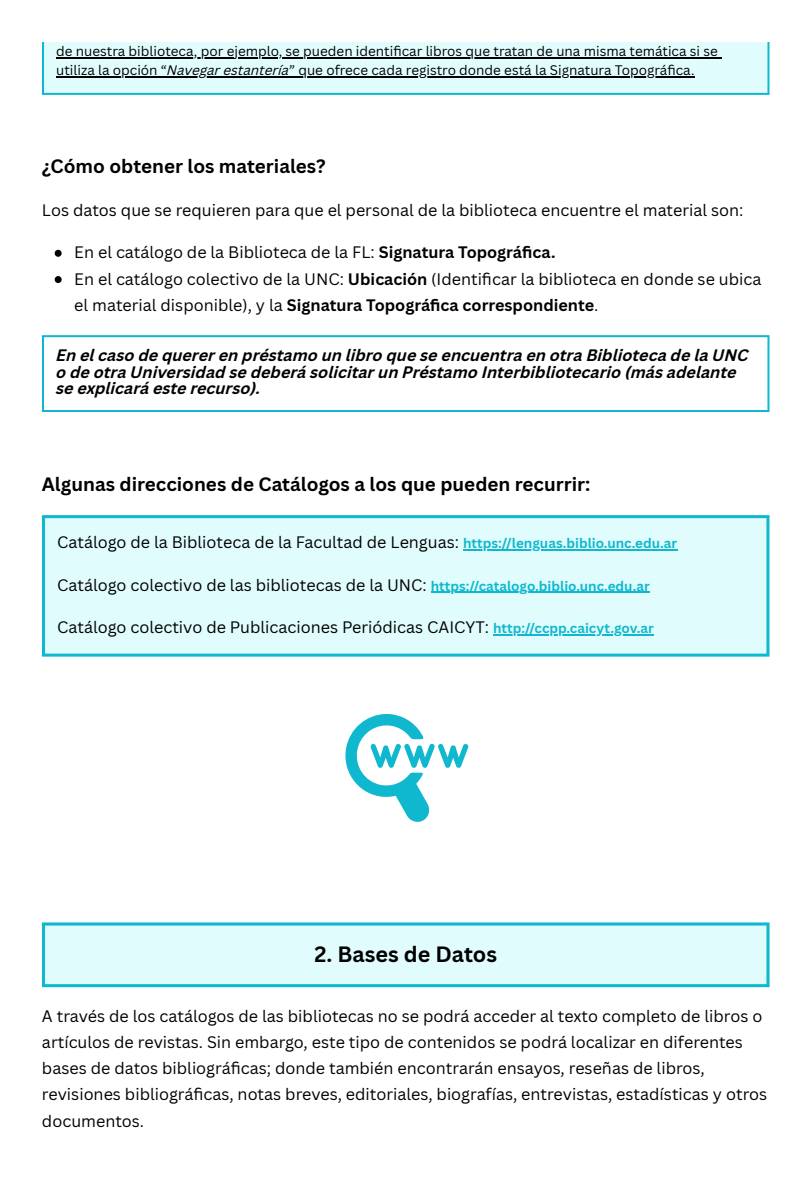
<style>
.page{position:relative;width:810px;height:1181px;background:#fff}
.page>*{position:absolute;margin:0;border:0;box-sizing:border-box;transform-origin:0 0}
.t1{font:700 21.6px "Canva Sans";color:#000}
.t2{font:700 18.9px "Canva Sans";color:#000}
.t3{font:16.2px/26.2px "Canva Sans";color:#000}
.t4{font:italic 700 16.2px/16.2px "Canva Sans";color:#000}
.t5{font:13.5px/19.2px "Canva Sans";color:#000}
.s1{font-style:italic}
.s2{font-weight:700}
.s3{font-weight:700;font-size:13.5px;color:#0fb8ce}
</style>
<div class="page">
<div style="left:43px;top:42px;width:726px;height:52px;background:#e0fcfd"></div>
<hr style="left:56px;top:57px;width:662px;height:1px;background:#000">
<hr style="left:56px;top:76px;width:111px;height:1px;background:#000">
<hr style="left:167px;top:76px;width:122px;height:1px;background:#000">
<hr style="left:289px;top:76px;width:406px;height:1px;background:#000">
<hr style="left:42px;top:42px;width:2px;height:51px;background:#0fb8ce">
<hr style="left:767px;top:42px;width:2px;height:51px;background:#0fb8ce">
<hr style="left:42px;top:42px;width:727px;height:1px;background:#0fb8ce">
<hr style="left:42px;top:93px;width:727px;height:2px;background:#0fb8ce">
<svg style="left:55px;top:250px;width:7px;height:7px"></svg>
<svg style="left:55px;top:276px;width:7px;height:7px"></svg>
<hr style="left:42px;top:337px;width:2px;height:73px;background:#0fb8ce">
<hr style="left:767px;top:337px;width:2px;height:73px;background:#0fb8ce">
<hr style="left:42px;top:335px;width:727px;height:2px;background:#0fb8ce">
<hr style="left:42px;top:410px;width:727px;height:2px;background:#0fb8ce">
<div style="left:43px;top:516px;width:725px;height:139px;background:#e0fcfd"></div>
<hr style="left:463px;top:549px;width:214px;height:1px;background:#0fb8ce">
<hr style="left:431px;top:592px;width:219px;height:1px;background:#0fb8ce">
<hr style="left:493px;top:634px;width:161px;height:1px;background:#0fb8ce">
<hr style="left:42px;top:518px;width:3px;height:135px;background:#0fb8ce">
<hr style="left:766px;top:518px;width:3px;height:135px;background:#0fb8ce">
<hr style="left:42px;top:515px;width:727px;height:3px;background:#0fb8ce">
<hr style="left:42px;top:653px;width:727px;height:3px;background:#0fb8ce">
<svg style="left:345px;top:714px;width:124px;height:108px"></svg>
<div style="left:42px;top:922px;width:727px;height:65px;background:#e0fcfd"></div>
<hr style="left:42px;top:925px;width:3px;height:59px;background:#0fb8ce">
<hr style="left:766px;top:925px;width:3px;height:59px;background:#0fb8ce">
<hr style="left:42px;top:922px;width:727px;height:3px;background:#0fb8ce">
<hr style="left:42px;top:984px;width:727px;height:3px;background:#0fb8ce">
<p class="t5" style="left:56px;top:41px;width:663px">de nuestra biblioteca, por ejemplo, se pueden identificar libros que tratan de una misma temática si se utiliza la opción “<span class="s1">Navegar estantería</span>” que ofrece cada registro donde está la Signatura Topográfi ca.</p>
<p class="t2" style="left:42px;top:153px;width:285px">¿Cómo obtener los materiales?</p>
<p class="t3" style="left:42px;top:196px;width:703px">Los datos que se requieren para que el personal de la biblioteca encuentre el material son:</p>
<p class="t3" style="left:74px;top:239px;width:483px">En el catálogo de la Biblioteca de la FL: <span class="s2">Signatura Topográfi ca.</span></p>
<p class="t3" style="left:74px;top:265px;width:689px">En el catálogo colectivo de la UNC: <span class="s2">Ubicación</span> (Identifi car la biblioteca en donde se ubica el material disponible), y la <span class="s2">Signatura Topográfica correspondiente</span>.</p>
<p class="t4" style="left:56px;top:349px;width:694px">En el caso de querer en préstamo un libro que se encuentra en otra Biblioteca de la UNC o de otra Universidad se deberá solicitar un Préstamo Interbibliotecario (más adelante se explicará este recurso).</p>
<p class="t2" style="left:42px;top:470px;width:550px">Algunas direcciones de Catálogos a los que pueden recurrir:</p>
<p class="t3" style="left:57px;top:529px;width:622px">Catálogo de la Biblioteca de la Facultad de Lenguas: <span class="s3">https://lenguas.biblio.unc.edu.ar</span></p>
<p class="t3" style="left:57px;top:571px;width:594px">Catálogo colectivo de las bibliotecas de la UNC: <span class="s3">https://catalogo.biblio.unc.edu.ar</span></p>
<p class="t3" style="left:57px;top:614px;width:598px">Catálogo colectivo de Publicaciones Periódicas CAICYT: <span class="s3">http://ccpp.caicyt.gov.ar</span></p>
<p class="t1" style="left:314px;top:938px;width:184px">2. Bases de Datos</p>
<p class="t3" style="left:42px;top:1002px;width:727px">A través de los catálogos de las bibliotecas no se podrá acceder al texto completo de libros o artículos de revistas. Sin embargo, este tipo de contenidos se podrá localizar en diferentes bases de datos bibliográfi cas; donde también encontrarán ensayos, reseñas de libros, revisiones bibliográfi cas, notas breves, editoriales, biografías, entrevistas, estadísticas y otros documentos.</p>
</div>
